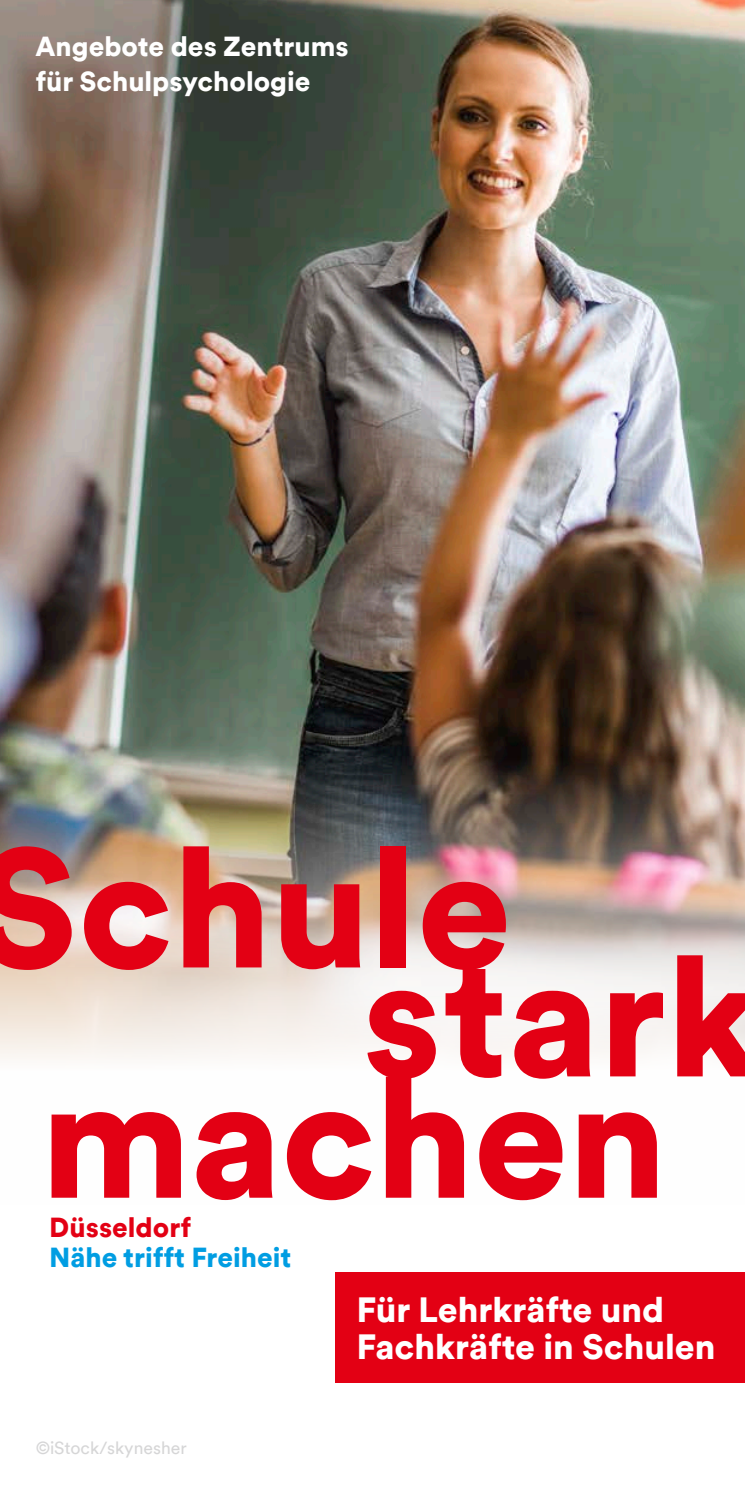
<style>
.page{position:relative;width:745px;height:1489px;background:#fff}
.page>*{position:absolute;margin:0;border:0;box-sizing:border-box;transform-origin:0 0}
.t1{font:900 167.25px "Duesseldorf Circular TT";color:#e30014}
.t2{font:900 35px/37.5px "Duesseldorf Circular TT";color:#fff}
.t3{font:900 27.5px/35px "Duesseldorf Circular TT";color:#fff}
.t4{font:900 27.5px "Duesseldorf Circular TT";color:#009de2}
.t5{font:900 27.5px "Duesseldorf Circular TT";color:#e30014}
.t6{font:17.5px "Duesseldorf Circular TT";color:#c5c5c6}
</style>
<div class="page">
<img style="left:0;top:0;width:744px;height:1059px">
<div style="left:335px;top:1271px;width:409px;height:111px;background:#e30014"></div>
<p class="t3" style="left:35px;top:28px;width:314px">Angebote des Zentrums für Schulpsychologie</p>
<p class="t1" style="left:-26px;top:791px;width:539px">Schule</p>
<p class="t1" style="left:361px;top:900px;width:402px">stark</p>
<p class="t1" style="left:41px;top:1022px;width:627px">machen</p>
<p class="t5" style="left:49px;top:1207px;width:143px">Düsseldorf</p>
<p class="t4" style="left:49px;top:1237px;width:243px">Nähe trifft Freiheit</p>
<p class="t6" style="left:35px;top:1435px;width:153px">©iStock/skynesher</p>
<p class="t2" style="left:356px;top:1289px;width:360px">Für Lehrkräfte und<br>Fachkräfte in Schulen</p>
</div>
